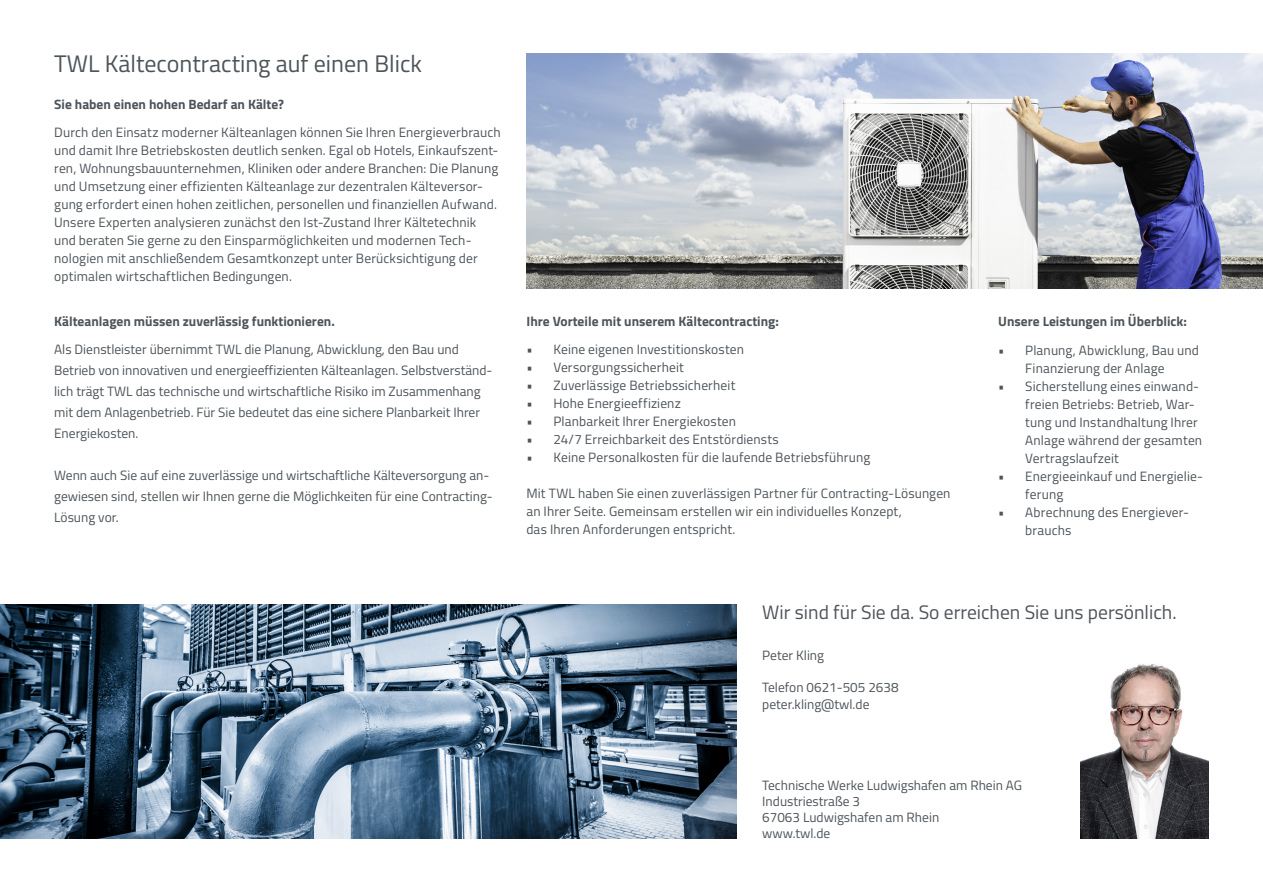
<style>
.page{position:relative;width:1263px;height:893px;background:#fff}
.page>*{position:absolute;margin:0;border:0;box-sizing:border-box;transform-origin:0 0}
.t1{font:24px "Titillium";color:#4d545a}
.t2{font:19.5px "Titillium";color:#4d545a}
.t3{font:13.5px/18px "Titillium";letter-spacing:.01em;color:#4d545a}
.t4{font:700 13.5px "Titillium";color:#4d545a}
</style>
<div class="page">
<img style="left:526px;top:54px;width:737px;height:235px">
<img style="left:0;top:605px;width:737px;height:234px">
<img style="left:1081px;top:664px;width:128px;height:175px">
<h1 class="t1" style="left:54px;top:46px;width:369px">TWL Kältecontracting auf einen Blick</h1>
<p class="t4" style="left:54px;top:94px;width:231px">Sie haben einen hohen Bedarf an Kälte?</p>
<p class="t3" style="left:54px;top:123px;width:448px">Durch den Einsatz moderner Kälteanlagen können Sie Ihren Energieverbrauch und damit Ihre Betriebskosten deutlich senken. Egal ob Hotels, Einkaufszent&shy;ren, Wohnungsbauunternehmen, Kliniken oder andere Branchen: Die Planung und Umsetzung einer effizienten Kälteanlage zur dezentralen Kälteversor&shy;gung erfordert einen hohen zeitlichen, personellen und finanziellen Aufwand.<br>Unsere Experten analysieren zunächst den Ist-Zustand Ihrer Kältetechnik und beraten Sie gerne zu den Einsparmöglichkeiten und modernen Tech&shy;nologien mit anschließendem Gesamtkonzept unter Berücksichtigung der optimalen wirtschaftlichen Bedingungen.</p>
<p class="t4" style="left:54px;top:311px;width:282px">Kälteanlagen müssen zuverlässig funktionieren.</p>
<p class="t3" style="left:54px;top:338px;width:440px;line-height:21px">Als Dienstleister übernimmt TWL die Planung, Abwicklung, den Bau und Betrieb von innovativen und energieeffizienten Kälteanlagen. Selbstverständ&shy;lich trägt TWL das technische und wirtschaftliche Risiko im Zusammenhang mit dem Anlagenbetrieb. Für Sie bedeutet das eine sichere Planbarkeit Ihrer Energiekosten.</p>
<p class="t3" style="left:54px;top:464px;width:440px;line-height:21px">Wenn auch Sie auf eine zuverlässige und wirtschaftliche Kälteversorgung an&shy;gewiesen sind, stellen wir Ihnen gerne die Möglichkeiten für eine Contracting-<br>Lösung vor.</p>
<p class="t4" style="left:527px;top:311px;width:254px">Ihre Vorteile mit unserem Kältecontracting:</p>
<p class="t4" style="left:998px;top:311px;width:190px">Unsere Leistungen im Überblick:</p>
<p class="t3" style="left:526px;top:340px;width:219px">• Keine eigenen Investitionskosten</p>
<p class="t3" style="left:526px;top:358px;width:159px">• Versorgungssicherheit</p>
<p class="t3" style="left:526px;top:376px;width:210px">• Zuverlässige Betriebssicherheit</p>
<p class="t3" style="left:526px;top:394px;width:156px">• Hohe Energieeffizienz</p>
<p class="t3" style="left:526px;top:412px;width:211px">• Planbarkeit Ihrer Energiekosten</p>
<p class="t3" style="left:526px;top:430px;width:254px">• 24/7 Erreichbarkeit des Entstördiensts</p>
<p class="t3" style="left:526px;top:448px;width:345px">• Keine Personalkosten für die laufende Betriebsführung</p>
<p class="t3" style="left:526px;top:484px;width:426px">Mit TWL haben Sie einen zuverlässigen Partner für Contracting-Lösungen an Ihrer Seite. Gemeinsam erstellen wir ein individuelles Konzept,<br>das Ihren Anforderungen entspricht.</p>
<p class="t3" style="left:998px;top:340px;width:202px;text-align:center">• Planung, Abwicklung, Bau und<br>Finanzierung der Anlage</p>
<p class="t3" style="left:1025px;top:376px;width:178px;text-indent:-27px">• Sicherstellung eines einwand&shy;freien Betriebs: Betrieb, War&shy;tung und Instandhaltung Ihrer<br>Anlage während der gesamten<br>Vertragslaufzeit</p>
<p class="t3" style="left:1025px;top:466px;width:179px;text-indent:-27px">• Energieeinkauf und Energielie&shy;ferung</p>
<p class="t3" style="left:1025px;top:502px;width:165px;text-indent:-27px">• Abrechnung des Energiever&shy;brauchs</p>
<h2 class="t2" style="left:762px;top:598px;width:416px">Wir sind für Sie da. So erreichen Sie uns persönlich.</h2>
<p class="t3" style="left:762px;top:646px;width:63px">Peter Kling</p>
<p class="t3" style="left:762px;top:679px;width:138px;line-height:16.2px">Telefon 0621-505 2638 peter.kling@twl.de</p>
<p class="t3" style="left:762px;top:776px;width:261px;line-height:16.2px">Technische Werke Ludwigshafen am Rhein AG<br>Industriestraße 3<br>67063 Ludwigshafen am Rhein<br>www.twl.de</p>
</div>
